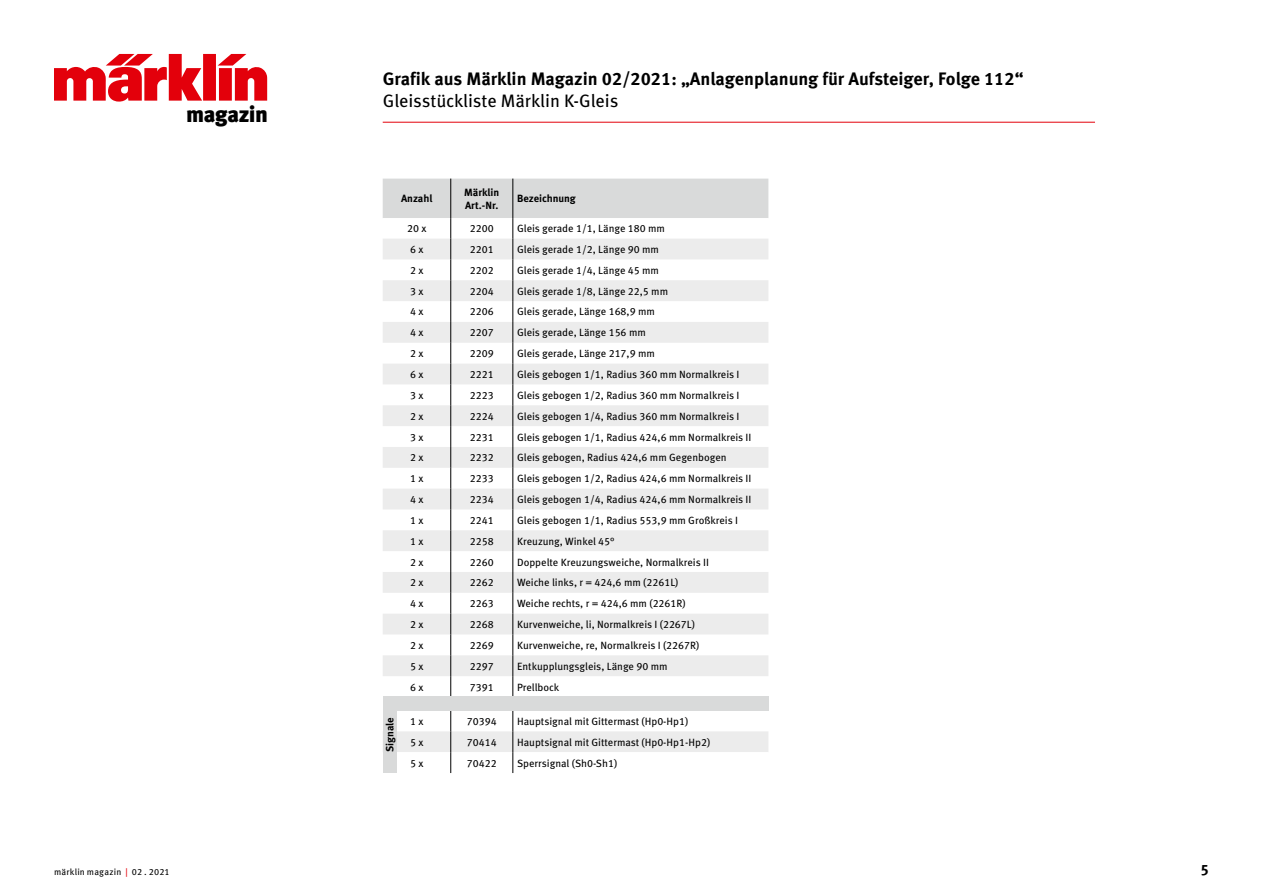
<style>
.page{position:relative;width:1263px;height:893px;background:#fff}
.page>*{position:absolute;margin:0;border:0;box-sizing:border-box;transform-origin:0 0}
.t1{font:900 22.35px "Meta OT";letter-spacing:-.025em;color:#000}
.Kopf_Textfett{font:700 18px "Meta OT";color:#000}
.Kopf_Textmager{font:18px "Meta OT";letter-spacing:-.005em;color:#000}
.t2{font:700 15px "Meta OT";color:#000}
._80_Tabelle_Koerperz{font:10.5px "Meta OT";color:#000}
._80_Tabelle_Kopfzeil{font:700 10.5px/13.5px "Meta OT";color:#000}
._80_Kopfzeile_zentri{font:700 10.5px "Meta OT";letter-spacing:-.015em;color:#000}
.t3{font:9px "Meta OT";letter-spacing:.02em;color:#000}
.s1{color:#e3000b}
</style>
<div class="page">
<svg style="left:54px;top:54px;width:213px;height:48px"></svg>
<hr style="left:383px;top:122px;width:712px;height:1px;background:#e3000b">
<svg style="left:383px;top:179px;width:385px;height:517px"></svg>
<svg style="left:397px;top:711px;width:371px;height:62px"></svg>
<div style="left:383px;top:696px;width:385px;height:15px;background:#d9dada"></div>
<div style="left:383px;top:696px;width:14px;height:77px;background:#d9dada"></div>
<h1 class="t1" style="left:186px;top:100px;width:83px">magazin</h1>
<p class="Kopf_Textfett" style="left:383px;top:68px;width:642px">Grafik aus Märklin Magazin 02/2021: „Anlagenplanung für Aufsteiger, Folge 112“</p>
<p class="Kopf_Textmager" style="left:383px;top:89px;width:237px">Gleisstückliste Märklin K-Gleis</p>
<p class="_80_Tabelle_Kopfzeil" style="left:401px;top:192px;width:33px">Anzahl</p>
<p class="_80_Tabelle_Kopfzeil" style="left:464px;top:185px;width:37px">Märklin<br>Art.-Nr.</p>
<p class="_80_Tabelle_Kopfzeil" style="left:517px;top:192px;width:60px">Bezeichnung</p>
<p class="_80_Tabelle_Koerperz" style="left:407px;top:222px;width:21px">20 x</p>
<p class="_80_Tabelle_Koerperz" style="left:470px;top:222px;width:25px">2200</p>
<p class="_80_Tabelle_Koerperz" style="left:517px;top:222px;width:149px">Gleis gerade 1/1, Länge 180 mm</p>
<p class="_80_Tabelle_Koerperz" style="left:410px;top:243px;width:15px">6 x</p>
<p class="_80_Tabelle_Koerperz" style="left:470px;top:243px;width:25px">2201</p>
<p class="_80_Tabelle_Koerperz" style="left:517px;top:243px;width:143px">Gleis gerade 1/2, Länge 90 mm</p>
<p class="_80_Tabelle_Koerperz" style="left:410px;top:263px;width:15px">2 x</p>
<p class="_80_Tabelle_Koerperz" style="left:470px;top:263px;width:25px">2202</p>
<p class="_80_Tabelle_Koerperz" style="left:517px;top:263px;width:143px">Gleis gerade 1/4, Länge 45 mm</p>
<p class="_80_Tabelle_Koerperz" style="left:410px;top:284px;width:15px">3 x</p>
<p class="_80_Tabelle_Koerperz" style="left:470px;top:284px;width:25px">2204</p>
<p class="_80_Tabelle_Koerperz" style="left:517px;top:284px;width:153px">Gleis gerade 1/8, Länge 22,5 mm</p>
<p class="_80_Tabelle_Koerperz" style="left:410px;top:305px;width:15px">4 x</p>
<p class="_80_Tabelle_Koerperz" style="left:470px;top:305px;width:25px">2206</p>
<p class="_80_Tabelle_Koerperz" style="left:517px;top:305px;width:139px">Gleis gerade, Länge 168,9 mm</p>
<p class="_80_Tabelle_Koerperz" style="left:410px;top:326px;width:15px">4 x</p>
<p class="_80_Tabelle_Koerperz" style="left:470px;top:326px;width:25px">2207</p>
<p class="_80_Tabelle_Koerperz" style="left:517px;top:326px;width:130px">Gleis gerade, Länge 156 mm</p>
<p class="_80_Tabelle_Koerperz" style="left:410px;top:347px;width:15px">2 x</p>
<p class="_80_Tabelle_Koerperz" style="left:470px;top:347px;width:25px">2209</p>
<p class="_80_Tabelle_Koerperz" style="left:517px;top:347px;width:139px">Gleis gerade, Länge 217,9 mm</p>
<p class="_80_Tabelle_Koerperz" style="left:410px;top:368px;width:15px">6 x</p>
<p class="_80_Tabelle_Koerperz" style="left:470px;top:368px;width:25px">2221</p>
<p class="_80_Tabelle_Koerperz" style="left:517px;top:368px;width:224px">Gleis gebogen 1/1, Radius 360 mm Normalkreis I</p>
<p class="_80_Tabelle_Koerperz" style="left:410px;top:389px;width:15px">3 x</p>
<p class="_80_Tabelle_Koerperz" style="left:470px;top:389px;width:25px">2223</p>
<p class="_80_Tabelle_Koerperz" style="left:517px;top:389px;width:224px">Gleis gebogen 1/2, Radius 360 mm Normalkreis I</p>
<p class="_80_Tabelle_Koerperz" style="left:410px;top:409px;width:15px">2 x</p>
<p class="_80_Tabelle_Koerperz" style="left:470px;top:409px;width:25px">2224</p>
<p class="_80_Tabelle_Koerperz" style="left:517px;top:409px;width:224px">Gleis gebogen 1/4, Radius 360 mm Normalkreis I</p>
<p class="_80_Tabelle_Koerperz" style="left:410px;top:430px;width:15px">3 x</p>
<p class="_80_Tabelle_Koerperz" style="left:470px;top:430px;width:25px">2231</p>
<p class="_80_Tabelle_Koerperz" style="left:517px;top:430px;width:236px">Gleis gebogen 1/1, Radius 424,6 mm Normalkreis II</p>
<p class="_80_Tabelle_Koerperz" style="left:410px;top:451px;width:15px">2 x</p>
<p class="_80_Tabelle_Koerperz" style="left:470px;top:451px;width:25px">2232</p>
<p class="_80_Tabelle_Koerperz" style="left:517px;top:451px;width:211px">Gleis gebogen, Radius 424,6 mm Gegenbogen</p>
<p class="_80_Tabelle_Koerperz" style="left:410px;top:472px;width:15px">1 x</p>
<p class="_80_Tabelle_Koerperz" style="left:470px;top:472px;width:25px">2233</p>
<p class="_80_Tabelle_Koerperz" style="left:517px;top:472px;width:236px">Gleis gebogen 1/2, Radius 424,6 mm Normalkreis II</p>
<p class="_80_Tabelle_Koerperz" style="left:410px;top:493px;width:15px">4 x</p>
<p class="_80_Tabelle_Koerperz" style="left:470px;top:493px;width:25px">2234</p>
<p class="_80_Tabelle_Koerperz" style="left:517px;top:493px;width:236px">Gleis gebogen 1/4, Radius 424,6 mm Normalkreis II</p>
<p class="_80_Tabelle_Koerperz" style="left:410px;top:514px;width:15px">1 x</p>
<p class="_80_Tabelle_Koerperz" style="left:470px;top:514px;width:25px">2241</p>
<p class="_80_Tabelle_Koerperz" style="left:517px;top:514px;width:222px">Gleis gebogen 1/1, Radius 553,9 mm Großkreis I</p>
<p class="_80_Tabelle_Koerperz" style="left:410px;top:534px;width:15px">1 x</p>
<p class="_80_Tabelle_Koerperz" style="left:470px;top:534px;width:25px">2258</p>
<p class="_80_Tabelle_Koerperz" style="left:517px;top:534px;width:99px">Kreuzung, Winkel 45°</p>
<p class="_80_Tabelle_Koerperz" style="left:410px;top:555px;width:15px">2 x</p>
<p class="_80_Tabelle_Koerperz" style="left:470px;top:555px;width:25px">2260</p>
<p class="_80_Tabelle_Koerperz" style="left:517px;top:555px;width:193px">Doppelte Kreuzungsweiche, Normalkreis II</p>
<p class="_80_Tabelle_Koerperz" style="left:410px;top:576px;width:15px">2 x</p>
<p class="_80_Tabelle_Koerperz" style="left:470px;top:576px;width:25px">2262</p>
<p class="_80_Tabelle_Koerperz" style="left:517px;top:576px;width:163px">Weiche links, r = 424,6 mm (2261L)</p>
<p class="_80_Tabelle_Koerperz" style="left:410px;top:597px;width:15px">4 x</p>
<p class="_80_Tabelle_Koerperz" style="left:470px;top:597px;width:25px">2263</p>
<p class="_80_Tabelle_Koerperz" style="left:517px;top:597px;width:170px">Weiche rechts, r = 424,6 mm (2261R)</p>
<p class="_80_Tabelle_Koerperz" style="left:410px;top:618px;width:15px">2 x</p>
<p class="_80_Tabelle_Koerperz" style="left:470px;top:618px;width:25px">2268</p>
<p class="_80_Tabelle_Koerperz" style="left:517px;top:618px;width:179px">Kurvenweiche, li, Normalkreis I (2267L)</p>
<p class="_80_Tabelle_Koerperz" style="left:410px;top:639px;width:15px">2 x</p>
<p class="_80_Tabelle_Koerperz" style="left:470px;top:639px;width:25px">2269</p>
<p class="_80_Tabelle_Koerperz" style="left:517px;top:639px;width:184px">Kurvenweiche, re, Normalkreis I (2267R)</p>
<p class="_80_Tabelle_Koerperz" style="left:410px;top:659px;width:15px">5 x</p>
<p class="_80_Tabelle_Koerperz" style="left:470px;top:659px;width:25px">2297</p>
<p class="_80_Tabelle_Koerperz" style="left:517px;top:659px;width:152px">Entkupplungsgleis, Länge 90 mm</p>
<p class="_80_Tabelle_Koerperz" style="left:410px;top:680px;width:15px">6 x</p>
<p class="_80_Tabelle_Koerperz" style="left:470px;top:680px;width:25px">7391</p>
<p class="_80_Tabelle_Koerperz" style="left:517px;top:680px;width:44px">Prellbock</p>
<p class="_80_Tabelle_Koerperz" style="left:410px;top:715px;width:15px">1 x</p>
<p class="_80_Tabelle_Koerperz" style="left:467px;top:715px;width:31px">70394</p>
<p class="_80_Tabelle_Koerperz" style="left:517px;top:715px;width:173px">Hauptsignal mit Gittermast (Hp0-Hp1)</p>
<p class="_80_Tabelle_Koerperz" style="left:410px;top:735px;width:15px">5 x</p>
<p class="_80_Tabelle_Koerperz" style="left:467px;top:735px;width:31px">70414</p>
<p class="_80_Tabelle_Koerperz" style="left:517px;top:735px;width:195px">Hauptsignal mit Gittermast (Hp0-Hp1-Hp2)</p>
<p class="_80_Tabelle_Koerperz" style="left:410px;top:756px;width:15px">5 x</p>
<p class="_80_Tabelle_Koerperz" style="left:467px;top:756px;width:31px">70422</p>
<p class="_80_Tabelle_Koerperz" style="left:517px;top:756px;width:102px">Sperrsignal (Sh0-Sh1)</p>
<p class="_80_Kopfzeile_zentri" style="left:383px;top:752px;width:36px;rotate:-90deg">Signale</p>
<p class="t3" style="left:54px;top:866px;width:117px">märklin magazin <span class="s1">|</span> 02 . 2021</p>
<h3 class="t2" style="left:1200px;top:860px;width:10px">5</h3>
</div>
